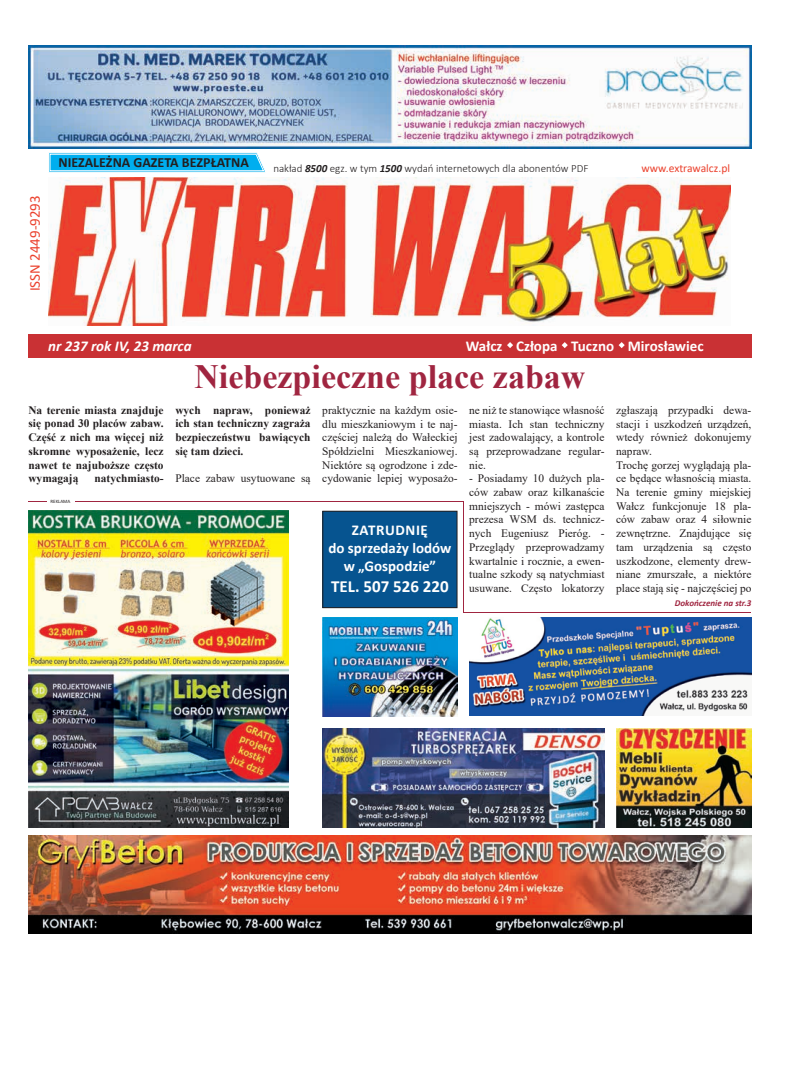
<style>
.page{position:relative;width:794px;height:1092px;background:#fff}
.page>*{position:absolute;margin:0;border:0;box-sizing:border-box;transform-origin:0 0}
.t1{font:700 34px "Times New Roman";color:#a02540}
.t2{font:700 17px "Calibri";color:#fff}
.t3{font:700 15px/18px "Calibri";color:#fff;text-align:center}
.t4{font:italic 700 15px "Calibri";color:#fff}
.t5{font:15px "Calibri";color:#eb422e}
.t6{font:700 14px "Calibri";color:#231f20}
.t7{font:11.6px "Calibri";color:#eb422e}
.t8{font:11.4px/13.7px "Times New Roman";color:#231f20;text-align:justify}
.t9{font:700 11.4px/13.7px "Times New Roman";color:#231f20;text-align:justify}
.t10{font:300 11px "Calibri";color:#231f20}
.t11{font:italic 700 9px "Calibri";color:#a02540}
.t12{font:5px "Calibri";color:#231f20}
.s1{font-weight:700;font-style:italic}
</style>
<div class="page">
<img style="left:616px;top:728px;width:135px;height:99px">
<img style="left:322px;top:617px;width:135px;height:99px">
<div style="left:28px;top:334px;width:723px;height:24px;background:#c93134"></div>
<img style="left:469px;top:617px;width:282px;height:98px">
<hr style="left:463px;top:612px;width:288px;height:1px;background:#a02540">
<hr style="left:28px;top:501px;width:435px;height:1px;background:#a02540">
<hr style="left:463px;top:501px;width:1px;height:111px;background:#a02540">
<hr style="left:47px;top:499px;width:27px;height:4px;background:#fff">
<svg style="left:49px;top:152px;width:216px;height:21px;background:#3ac0f2"></svg>
<svg style="left:507px;top:342px;width:6px;height:6px"></svg>
<svg style="left:561px;top:342px;width:7px;height:6px"></svg>
<svg style="left:618px;top:342px;width:6px;height:6px"></svg>
<img style="left:322px;top:728px;width:282px;height:99px">
<img style="left:28px;top:45px;width:723px;height:104px">
<div style="left:323px;top:511px;width:134px;height:96px;background:#065490"></div>
<div style="left:322px;top:510px;width:135px;height:98px;border:1px solid #231f20"></div>
<img style="left:48px;top:178px;width:683px;height:147px">
<img style="left:28px;top:835px;width:723px;height:98px">
<img style="left:28px;top:510px;width:260px;height:317px">
<h3 class="t5" style="left:24px;top:291px;width:98px;rotate:-90deg">ISSN 2449-9293</h3>
<p class="t6" style="left:58px;top:152px;width:192px">NIEZALEŻNA GAZETA BEZPŁATNA</p>
<p class="t10" style="left:273px;top:161px;width:316px">nakład <span class="s1">8500</span> egz. w tym <span class="s1">1500</span> wydań internetowych dla abonentów PDF</p>
<p class="t7" style="left:641px;top:160px;width:90px">www.extrawalcz.pl</p>
<h3 class="t4" style="left:48px;top:335px;width:145px">nr 237 rok IV, 23 marca</h3>
<h3 class="t3" style="left:466px;top:336px;width:239px">Wałcz Człopa Tuczno Mirosławiec</h3>
<h1 class="t1" style="left:194px;top:352px;width:392px">Niebezpieczne place zabaw</h1>
<p class="t9" style="left:28px;top:403px;width:137px">Na terenie miasta znajduje się ponad 30 placów zabaw.<br>Część z nich ma więcej niż skromne wyposażenie, lecz nawet te najuboższe często wymagają</p>
<p class="t9" style="left:95px;top:471px;width:71px">natychmiasto-</p>
<p class="t12" style="left:51px;top:498px;width:21px">REKLAMA</p>
<p class="t9" style="left:175px;top:403px;width:137px">wych napraw, ponieważ ich stan techniczny zagraża bezpieczeństwu bawiących się tam dzieci.</p>
<p class="t8" style="left:175px;top:471px;width:137px">Place zabaw usytuowane są</p>
<p class="t8" style="left:322px;top:403px;width:137px">praktycznie na każdym osie&shy;dlu mieszkaniowym i te naj&shy;częściej należą do Wałeckiej Spółdzielni Mieszkaniowej.<br>Niektóre są ogrodzone i zde&shy;cydowanie lepiej wyposażo-</p>
<p class="t8" style="left:469px;top:403px;width:137px">ne niż te stanowiące własność miasta. Ich stan techniczny jest zadowalający, a kontrole są przeprowadzane regular&shy;nie.</p>
<p class="t8" style="left:469px;top:471px;width:137px">- Posiadamy 10 dużych pla&shy;ców zabaw oraz kilkanaście mniejszych - mówi zastępca prezesa WSM ds. technicz&shy;nych Eugeniusz Pieróg. - Przeglądy przeprowadzamy kwartalnie i rocznie, a ewen&shy;tualne szkody są natychmiast usuwane. Często lokatorzy</p>
<h3 class="t3" style="left:328px;top:521px;width:124px">ZATRUDNIĘ<br>do sprzedaży lodów w „Gospodzie”</h3>
<h2 class="t2" style="left:331px;top:574px;width:119px">TEL. 507 526 220</h2>
<p class="t8" style="left:616px;top:403px;width:137px;text-align:left">zgłaszają przypadki dewa&shy;stacji i uszkodzeń urządzeń, wtedy również dokonujemy napraw.<br>Trochę gorzej wyglądają pla&shy;ce będące własnością miasta.<br>Na terenie gminy miejskiej<br>Wałcz funkcjonuje 18 pla&shy;ców zabaw oraz 4 siłownie zewnętrzne. Znajdujące się tam urządzenia są często uszkodzone, elementy drew&shy;niane zmurszałe, a niektóre place stają się - najczęściej po</p>
<p class="t11" style="left:675px;top:596px;width:78px">Dokończenie na str.3</p>
</div>
